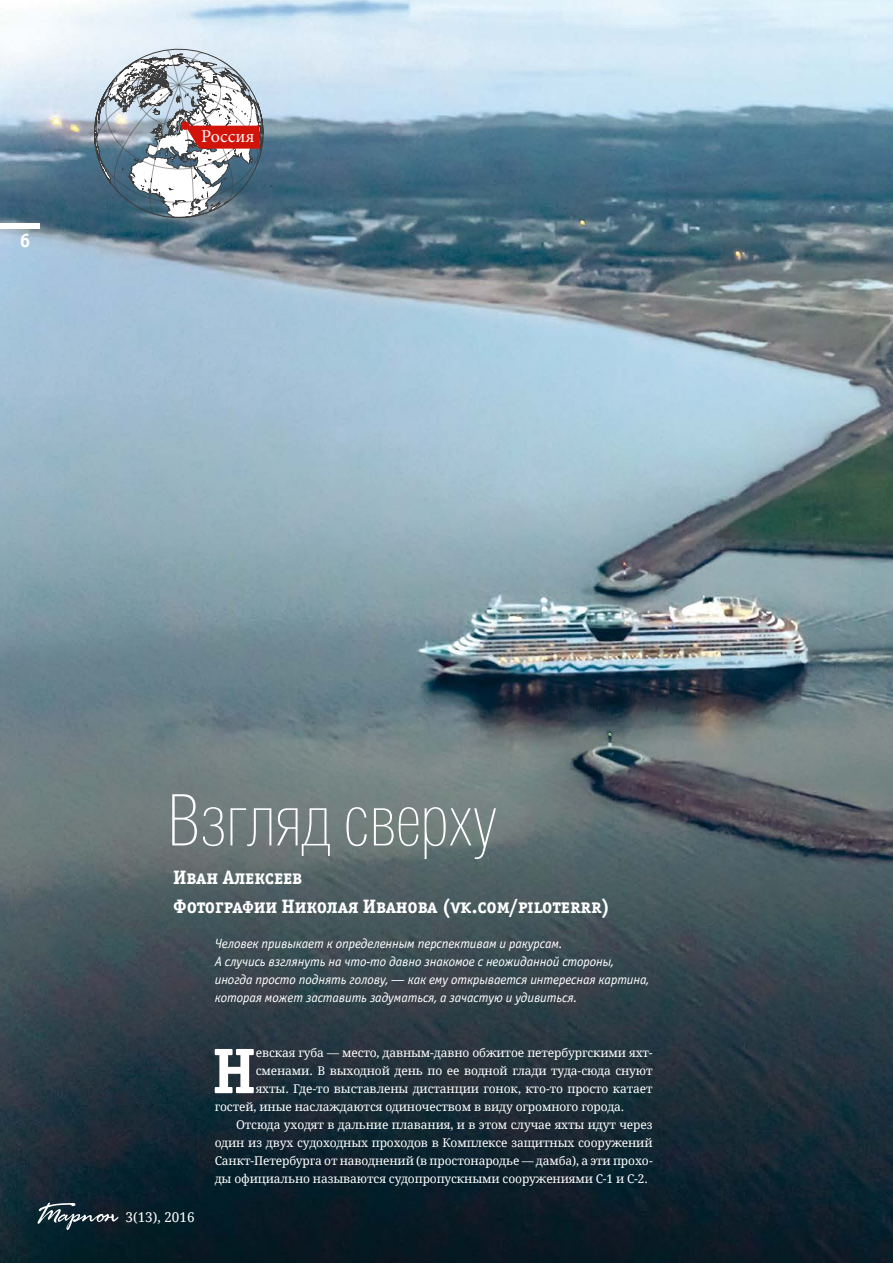
<style>
.page{position:relative;width:893px;height:1263px;background:#fff}
.page>*{position:absolute;margin:0;border:0;box-sizing:border-box;transform-origin:0 0}
.t1{font:100 70.5px "Helios Cond";color:#fff}
.t2{font:64.5px "Officina Serif Bold SCC";color:#fff}
.t3{font:19.5px/29.4px "Officina Serif Bold SCC";letter-spacing:-.01em;color:#fff}
.t4{font:18px "Minion Pro";color:#fff}
.t5{font:italic 13.5px/18px "Officina Sans C";letter-spacing:-.01em;color:#fff}
.t6{font:13.5px "Droid Serif";color:#fff}
.t7{font:12px "Droid Serif";letter-spacing:-.01em;color:#fff}
</style>
<div class="page">
<img style="left:0;top:0;width:893px;height:1263px">
<svg style="left:94px;top:48px;width:169px;height:170px"></svg>
<svg style="left:37px;top:1202px;width:81px;height:29px;background:#354750"></svg>
<div style="left:0;top:223px;width:39px;height:6px;background:#fff"></div>
<h3 class="t3" style="left:20px;top:226px;width:12px">6</h3>
<h3 class="t4" style="left:201px;top:124px;width:55px">Россия</h3>
<h1 class="t1" style="left:168px;top:782px;width:330px">Взгляд сверху</h1>
<h3 class="t3" style="left:173px;top:863px;width:438px">Иван Алексеев<br>Фотографии Николая Иванова (vk.com/piloterrr)</h3>
<p class="t5" style="left:215px;top:934px;width:436px">Человек привыкает к определенным перспективам и ракурсам.<br>А случись взглянуть на что-то давно знакомое с неожиданной стороны, иногда просто поднять голову, — как ему открывается интересная картина, которая может заставить задуматься, а зачастую и удивиться.</p>
<p class="t6" style="left:125px;top:1208px;width:71px">3(13), 2016</p>
<h2 class="t2" style="left:212px;top:1035px;width:46px">Н</h2>
<p class="t7" style="left:256px;top:1045px;width:398px">евская губа — место, давным-давно обжитое петербургскими яхт-</p>
<p class="t7" style="left:256px;top:1063px;width:398px">сменами. В выходной день по ее водной глади туда-сюда снуют</p>
<p class="t7" style="left:256px;top:1081px;width:398px">яхты. Где-то выставлены дистанции гонок, кто-то просто катает</p>
<p class="t7" style="left:215px;top:1099px;width:411px">гостей, иные наслаждаются одиночеством в виду огромного города.</p>
<p class="t7" style="left:236px;top:1117px;width:418px">Отсюда уходят в дальние плавания, и в этом случае яхты идут через</p>
<p class="t7" style="left:215px;top:1135px;width:439px">один из двух судоходных проходов в Комплексе защитных сооружений</p>
<p class="t7" style="left:215px;top:1153px;width:439px">Санкт-Петербурга от наводнений (в простонародье — дамба), а эти прохо-</p>
<p class="t7" style="left:215px;top:1171px;width:435px">ды официально называются судопропускными сооружениями С-1 и С-2.</p>
</div>
